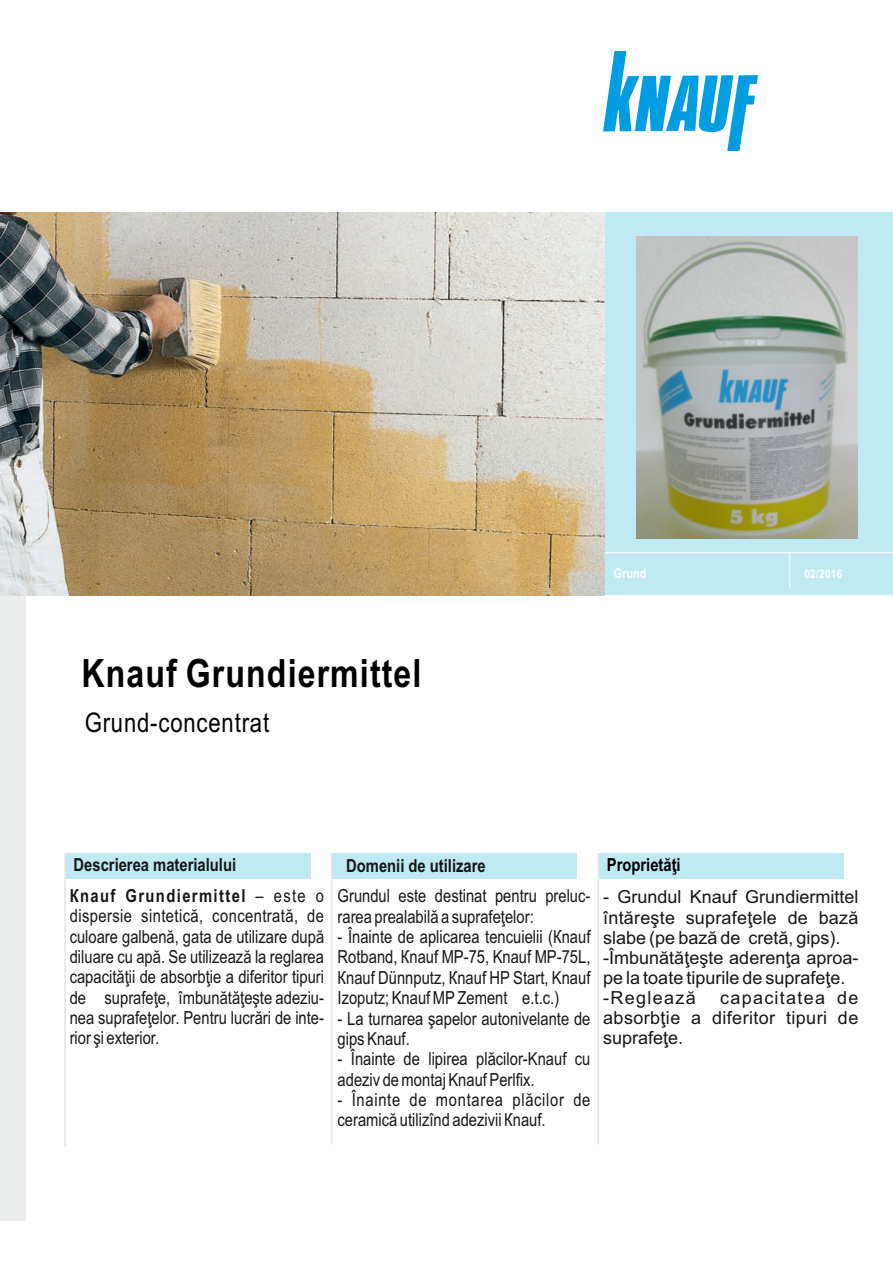
<style>
.page{position:relative;width:893px;height:1263px;background:#fff}
.page>*{position:absolute;margin:0;border:0;box-sizing:border-box;transform-origin:0 0}
.t1{font:700 39px "Arial Narrow";letter-spacing:.03em;color:#000}
.t2{font:27px "Arial Narrow";letter-spacing:.03em;color:#000}
.t3{font:18px/20.4px "Arial Narrow";color:#151616}
.t4{font:18px/20.1px "Arial";color:#151616}
.t5{font:700 18px "Arial Narrow";color:#151616}
.t6{font:700 18px "Arial Narrow";color:#000}
.t7{font:700 13.5px "Arial Narrow";color:#fff}
.t8{font:700 12px "Arial Narrow";letter-spacing:.03em;color:#fff}
.s1{font-weight:700}
</style>
<div class="page">
<div style="left:604px;top:213px;width:289px;height:382px;background:#bfeaf4"></div>
<div style="left:0;top:595px;width:25px;height:625px;background:#eceded"></div>
<img style="left:604px;top:51px;width:153px;height:100px">
<div style="left:65px;top:853px;width:245px;height:25px;background:#bfeaf4"></div>
<div style="left:332px;top:853px;width:245px;height:25px;background:#bfeaf4"></div>
<div style="left:598px;top:853px;width:245px;height:25px;background:#bfeaf4"></div>
<hr style="left:604px;top:552px;width:289px;height:1px;background:#fff">
<hr style="left:789px;top:553px;width:1px;height:36px;background:#fff">
<hr style="left:64px;top:853px;width:2px;height:294px;background:#e3e4e4">
<hr style="left:331px;top:853px;width:1px;height:292px;background:#e3e4e4">
<hr style="left:597px;top:853px;width:2px;height:292px;background:#e3e4e4">
<img style="left:0;top:212px;width:604px;height:384px">
<img style="left:636px;top:236px;width:222px;height:303px">
<h1 class="t1" style="left:82px;top:658px;width:341px">Knauf Grundiermittel</h1>
<h2 class="t2" style="left:85px;top:712px;width:186px">Grund-concentrat</h2>
<p class="t7" style="left:614px;top:568px;width:34px">Grund</p>
<p class="t8" style="left:804px;top:570px;width:39px">02/2016</p>
<p class="t5" style="left:74px;top:858px;width:164px">Descrierea materialului</p>
<p class="t5" style="left:346px;top:859px;width:141px">Domenii de utilizare</p>
<p class="t6" style="left:607px;top:858px;width:75px">Proprietăţi</p>
<p class="t3" style="left:70px;top:887px;width:256px;text-align:justify"><span class="s1">Кnauf Grundiermittel</span> – este o dispersie sintetică, concentrată, de culoare galbenă, gata de utilizare după diluare cu apă. Se utilizează la reglarea capacităţii de absorbţie a diferitor tipuri de suprafeţe, îmbunătăţeşte adeziu&shy;nea suprafeţelor. Pentru lucrări de inte&shy;rior şi exterior.</p>
<p class="t3" style="left:337px;top:887px;width:254px">Grundul este destinat pentru preluc&shy;rarea prealabilă a suprafeţelor:</p>
<p class="t4" style="left:603px;top:889px;width:256px">- Grundul Knauf Grundiermittel întăreşte suprafeţele de bază slabe (pe bază de cretă, gips). -Îmbunătăţeşte aderenţa aproa&shy;pe la toate tipurile de suprafeţe. -Reglează</p>
<p class="t3" style="left:337px;top:928px;width:254px;text-align:justify">- Înainte de aplicarea tencuielii (Кnauf Rotband, Кnauf МР-75, Knauf МР-75L, Кnauf Dünnputz, Кnauf HP Start, Knauf Izoputz; KnaufMP Zement e.t.c.)</p>
<p class="t3" style="left:337px;top:1010px;width:254px">- La turnarea şapelor autonivelante de gips Knauf.</p>
<p class="t3" style="left:337px;top:1050px;width:254px">- Înainte de lipirea plăcilor-Knauf cu adeziv de montaj Knauf Perlfix.</p>
<p class="t3" style="left:337px;top:1091px;width:254px">- Înainte de montarea plăcilor de ceramică utilizînd adezivii Кnauf.</p>
<p class="t4" style="left:603px;top:989px;width:256px;text-align:justify;text-indent:117px">capacitatea de absorbţie a diferitor tipuri de suprafeţe.</p>
</div>
